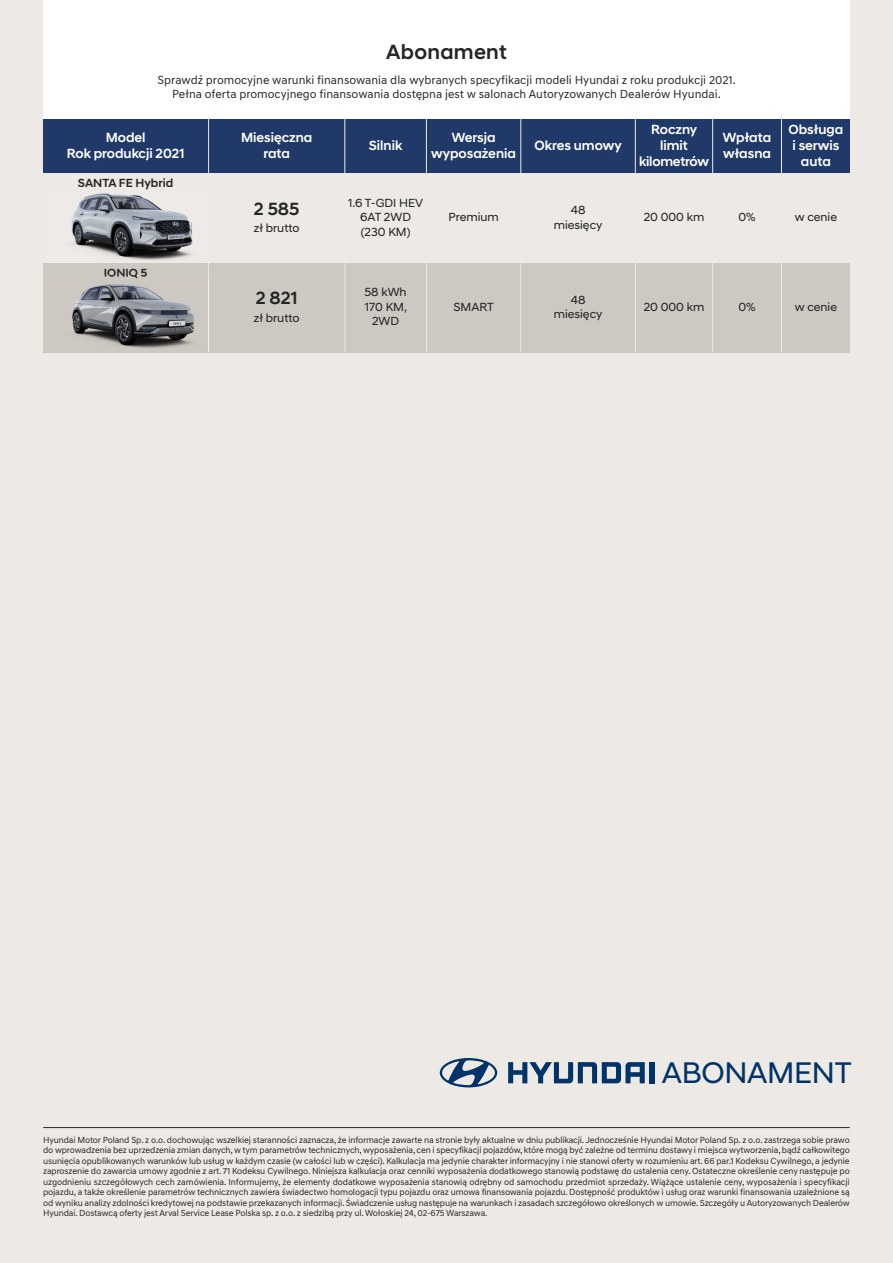
<style>
.page{position:relative;width:893px;height:1263px;background:#edeae6}
.page>*{position:absolute;margin:0;border:0;box-sizing:border-box;transform-origin:0 0}
.t1{font:30.3px "Hyundai Sans Head+OHCWXT";letter-spacing:-.01em;color:#013369}
.t2{font:500 21px "Hyundai Sans Head";letter-spacing:.015em;color:#272627}
.t3{font:500 18px "Hyundai Sans Head";color:#272627}
.t4{font:500 13.5px/16.2px "Hyundai Sans Head";color:#fff;text-align:center}
.t5{font:12px/14.4px "Hyundai Sans Text";color:#272627;text-align:center}
.t6{font:12px/14.4px "Hyundai Sans Head";color:#272627;text-align:center}
.t7{font:500 12px "Hyundai Sans Head";color:#272627}
.t8{font:9px/10.5px "Hyundai Sans Text";letter-spacing:-.015em;color:#272627;text-align:justify}
</style>
<div class="page">
<hr style="left:43px;top:1127px;width:807px;height:1px;background:#272627">
<svg style="left:440px;top:1058px;width:57px;height:29px"></svg>
<svg style="left:508px;top:1062px;width:137px;height:21px"></svg>
<div style="left:650px;top:1062px;width:5px;height:21px;background:#013369"></div>
<div style="left:43px;top:0;width:807px;height:177px;background:#fff"></div>
<div style="left:43px;top:119px;width:166px;height:55px;background:#203968"></div>
<div style="left:209px;top:119px;width:136px;height:55px;background:#203968"></div>
<div style="left:345px;top:119px;width:81px;height:55px;background:#203968"></div>
<div style="left:426px;top:119px;width:95px;height:55px;background:#203968"></div>
<div style="left:521px;top:119px;width:114px;height:55px;background:#203968"></div>
<div style="left:635px;top:119px;width:78px;height:55px;background:#203968"></div>
<div style="left:713px;top:119px;width:68px;height:55px;background:#203968"></div>
<div style="left:781px;top:119px;width:69px;height:55px;background:#203968"></div>
<div style="left:43px;top:174px;width:166px;height:89px;background:#edeae6"></div>
<div style="left:209px;top:174px;width:136px;height:89px;background:#edeae6"></div>
<div style="left:345px;top:174px;width:81px;height:89px;background:#edeae6"></div>
<div style="left:426px;top:174px;width:95px;height:89px;background:#edeae6"></div>
<div style="left:521px;top:174px;width:114px;height:89px;background:#edeae6"></div>
<div style="left:635px;top:174px;width:78px;height:89px;background:#edeae6"></div>
<div style="left:713px;top:174px;width:68px;height:89px;background:#edeae6"></div>
<div style="left:781px;top:174px;width:69px;height:89px;background:#edeae6"></div>
<div style="left:43px;top:263px;width:166px;height:89px;background:#ccc8c2"></div>
<div style="left:209px;top:263px;width:136px;height:89px;background:#ccc8c2"></div>
<div style="left:345px;top:263px;width:81px;height:89px;background:#ccc8c2"></div>
<div style="left:426px;top:263px;width:95px;height:89px;background:#ccc8c2"></div>
<div style="left:521px;top:263px;width:114px;height:89px;background:#ccc8c2"></div>
<div style="left:635px;top:263px;width:78px;height:89px;background:#ccc8c2"></div>
<div style="left:713px;top:263px;width:68px;height:89px;background:#ccc8c2"></div>
<div style="left:781px;top:263px;width:69px;height:89px;background:#ccc8c2"></div>
<hr style="left:208px;top:119px;width:1px;height:233px;background:#edeae6">
<hr style="left:344px;top:119px;width:1px;height:233px;background:#edeae6">
<hr style="left:426px;top:119px;width:1px;height:233px;background:#edeae6">
<hr style="left:520px;top:119px;width:1px;height:233px;background:#edeae6">
<hr style="left:635px;top:119px;width:1px;height:233px;background:#edeae6">
<hr style="left:712px;top:119px;width:1px;height:233px;background:#edeae6">
<hr style="left:781px;top:119px;width:1px;height:233px;background:#edeae6">
<img style="left:71px;top:189px;width:122px;height:71px">
<img style="left:72px;top:276px;width:122px;height:72px">
<img style="left:105px;top:276px;width:42px;height:2px">
<h2 class="t2" style="left:386px;top:44px;width:122px">Abonament</h2>
<h3 class="t5" style="left:158px;top:73px;width:580px">Sprawdź promocyjne warunki finansowania dla wybranych specyfikacji modeli Hyundai z roku produkcji 2021.<br>Pełna oferta promocyjnego finansowania dostępna jest w salonach Autoryzowanych Dealerów Hyundai.</h3>
<h3 class="t4" style="left:67px;top:130px;width:119px">Model<br>Rok produkcji 2021</h3>
<h3 class="t4" style="left:241px;top:130px;width:73px">Miesięczna rata</h3>
<h3 class="t4" style="left:369px;top:138px;width:35px">silnik</h3>
<h3 class="t4" style="left:431px;top:130px;width:86px">Wersja wyposażenia</h3>
<h3 class="t4" style="left:534px;top:138px;width:89px">okres umowy</h3>
<h3 class="t7" style="left:78px;top:179px;width:97px">sAnTA FE Hybrid</h3>
<h3 class="t4" style="left:639px;top:122px;width:71px">Roczny limit kilometrów</h3>
<h3 class="t4" style="left:723px;top:130px;width:50px;text-align:left">Wpłata własna</h3>
<h3 class="t4" style="left:788px;top:122px;width:56px">obsługa i serwis auta</h3>
<h3 class="t7" style="left:104px;top:268px;width:45px">IonIQ 5</h3>
<h3 class="t3" style="left:254px;top:202px;width:47px">2 585</h3>
<h3 class="t6" style="left:254px;top:222px;width:47px">zł brutto</h3>
<h3 class="t3" style="left:256px;top:292px;width:43px">2 821</h3>
<h3 class="t6" style="left:254px;top:311px;width:47px">zł brutto</h3>
<h3 class="t6" style="left:348px;top:197px;width:77px">1.6 T-GDI HEV<br>6AT 2WD (230 KM)</h3>
<h3 class="t6" style="left:365px;top:286px;width:44px">58 kWh<br>170 KM,<br>2WD</h3>
<h3 class="t6" style="left:448px;top:211px;width:52px">Premium</h3>
<h3 class="t6" style="left:554px;top:204px;width:50px">48 miesięcy</h3>
<h3 class="t6" style="left:644px;top:211px;width:62px">20 000 km</h3>
<h3 class="t6" style="left:738px;top:211px;width:19px">0%</h3>
<h3 class="t6" style="left:795px;top:211px;width:44px">w cenie</h3>
<h3 class="t6" style="left:453px;top:300px;width:42px">SMArT</h3>
<h3 class="t6" style="left:554px;top:293px;width:50px">48 miesięcy</h3>
<h3 class="t6" style="left:644px;top:300px;width:62px">20 000 km</h3>
<h3 class="t6" style="left:738px;top:300px;width:19px">0%</h3>
<h3 class="t6" style="left:795px;top:300px;width:44px">w cenie</h3>
<h1 class="t1" style="left:662px;top:1061px;width:191px">ABONAMENT</h1>
<p class="t8" style="left:43px;top:1135px;width:808px">Hyundai Motor Poland Sp. z o.o. dochowując wszelkiej staranności zaznacza, że informacje zawarte na stronie były aktualne w dniu publikacji.Jednocześnie Hyundai Motor Poland Sp. z o.o. zastrzega sobie prawo do wprowadzenia bez uprzedzenia zmian danych,w tym parametrów technicznych,wyposażenia,cen i specyfikacji pojazdów, które mogą być zależne od terminu dostawy i miejsca wytworzenia,bądź całkowitego usunięcia opublikowanych warunków lub usług w każdym czasie (w całości lub w części). Kalkulacja ma jedynie charakter informacyjny i nie stanowi oferty w rozumieniu art. 66 par.1 Kodeksu Cywilnego, a jedynie zaproszenie do zawarcia umowy zgodnie z art. 71 Kodeksu Cywilnego. Niniejsza kalkulacja oraz cenniki wyposażenia dodatkowego stanowią podstawę do ustalenia ceny. Ostateczne określenie ceny następuje po uzgodnieniu szczegółowych cech zamówienia. Informujemy, że elementy dodatkowe wyposażenia stanowią odrębny od samochodu przedmiot sprzedaży. Wiążące ustalenie ceny, wyposażenia i specyfikacji pojazdu, a także określenie parametrów technicznych zawiera świadectwo homologacji typu pojazdu oraz umowa finansowania pojazdu. Dostępność produktów i usług oraz warunki finansowania uzależnione są od wyniku analizy zdolności kredytowej na podstawie przekazanych informacji.Świadczenie usług następuje na warunkach i zasadach szczegółowo określonych w umowie.Szczegóły u Autoryzowanych Dealerów Hyundai. Dostawcą oferty jest Arval Service Lease Polska sp. z o.o. z siedzibą przy ul.Wołoskiej 24, 02-675 Warszawa.</p>
</div>
